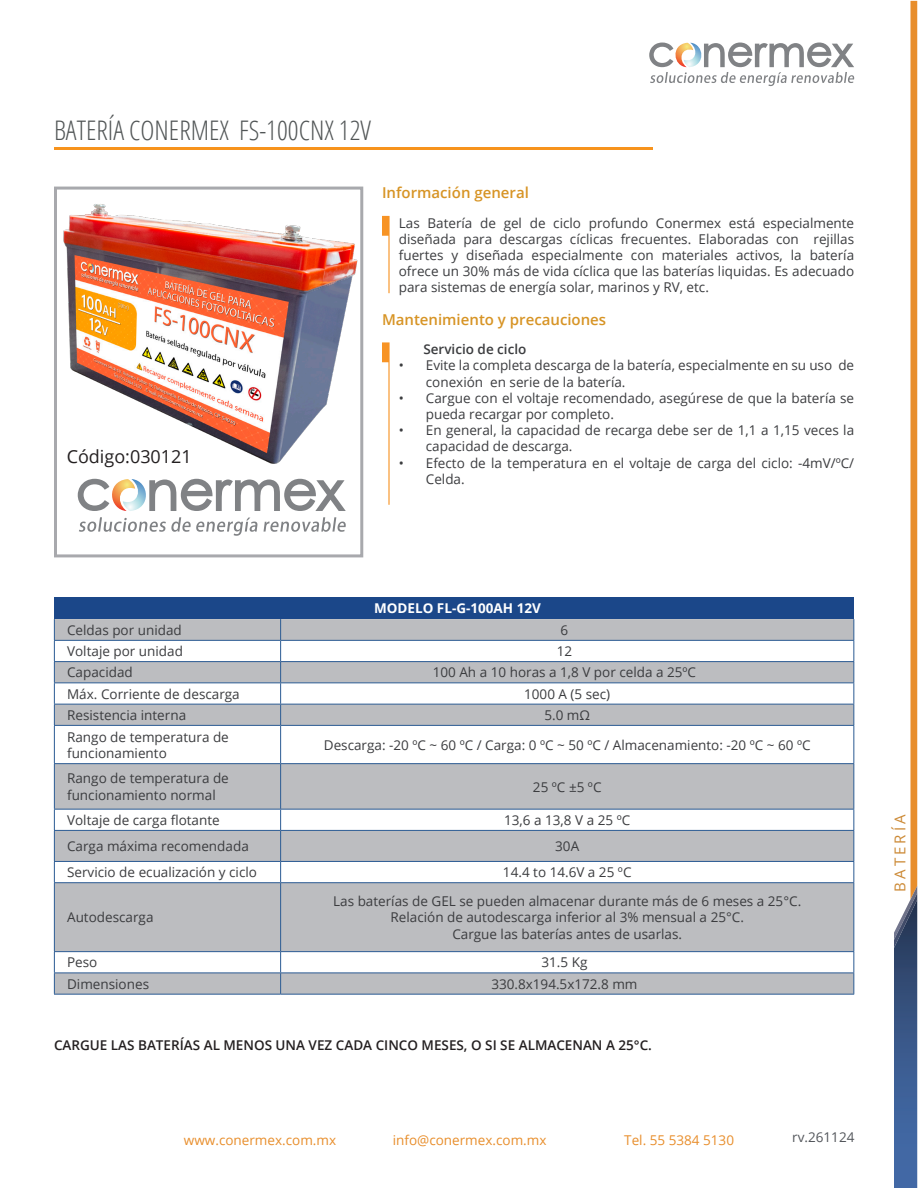
<style>
.page{position:relative;width:918px;height:1188px;background:#fff}
.page>*{position:absolute;margin:0;border:0;box-sizing:border-box;transform-origin:0 0}
.Titulo_Ficha{font:300 condensed 27px "Open Sans";color:#515556}
.TABLA_CABEZERA_MUEST{font:18px "Open Sans";color:#231f20}
.Caracteristicas_Nara{font:600 15px "Open Sans";color:#d79425}
.t1{font:15px "Open Sans";letter-spacing:.2em;color:#cc8a36}
.Parrafo{font:13.5px/16.2px "Open Sans";color:#3b3c3f}
.TABLA_CABEZERA_MUEST-2{font:600 13.5px "Open Sans";color:#231f20}
.t2{font:13.5px "Open Sans";color:#e88e2c}
.Parrafo-2{font:700 13.5px "Open Sans";color:#fff}
.Parrafo-3{font:600 13.5px "Open Sans";color:#3b3c3f}
.t3{font:13.5px "Open Sans";color:#53565b}
</style>
<div class="page">
<svg style="left:910px;top:1px;width:7px;height:892px;background:#e9953b"></svg>
<img style="left:910px;top:893px;width:7px;height:7px">
<img style="left:894px;top:900px;width:23px;height:288px">
<hr style="left:54px;top:148px;width:598px;height:2px;background:#f7931d">
<svg style="left:649px;top:43px;width:205px;height:43px"></svg>
<div style="left:54px;top:187px;width:309px;height:370px;border:3px solid #a8a9ad"></div>
<svg style="left:382px;top:216px;width:8px;height:77px"></svg>
<svg style="left:382px;top:342px;width:8px;height:163px"></svg>
<div style="left:54px;top:598px;width:800px;height:21px;background:#1b4789"></div>
<svg style="left:55px;top:619px;width:798px;height:375px;fill:#bcbdc0"></svg>
<hr style="left:54px;top:861px;width:227px;height:1px;background:#2b5b93">
<hr style="left:281px;top:861px;width:573px;height:1px;background:#2b5b93">
<hr style="left:54px;top:640px;width:227px;height:1px;background:#2b5b93">
<hr style="left:281px;top:640px;width:573px;height:1px;background:#2b5b93">
<hr style="left:54px;top:661px;width:227px;height:1px;background:#2b5b93">
<hr style="left:281px;top:661px;width:573px;height:1px;background:#2b5b93">
<hr style="left:54px;top:682px;width:227px;height:1px;background:#2b5b93">
<hr style="left:281px;top:682px;width:573px;height:1px;background:#2b5b93">
<hr style="left:54px;top:704px;width:227px;height:1px;background:#2b5b93">
<svg style="left:54px;top:619px;width:1px;height:106px"></svg>
<hr style="left:281px;top:704px;width:573px;height:1px;background:#2b5b93">
<svg style="left:280px;top:619px;width:1px;height:106px"></svg>
<svg style="left:853px;top:619px;width:1px;height:106px"></svg>
<hr style="left:54px;top:725px;width:227px;height:1px;background:#2b5b93">
<hr style="left:54px;top:726px;width:1px;height:37px;background:#2b5b93">
<hr style="left:281px;top:725px;width:573px;height:1px;background:#2b5b93">
<hr style="left:280px;top:726px;width:1px;height:37px;background:#2b5b93">
<hr style="left:853px;top:726px;width:1px;height:37px;background:#2b5b93">
<hr style="left:54px;top:763px;width:227px;height:1px;background:#2b5b93">
<hr style="left:54px;top:764px;width:1px;height:45px;background:#2b5b93">
<hr style="left:281px;top:763px;width:573px;height:1px;background:#2b5b93">
<hr style="left:280px;top:764px;width:1px;height:45px;background:#2b5b93">
<hr style="left:853px;top:764px;width:1px;height:45px;background:#2b5b93">
<hr style="left:54px;top:809px;width:227px;height:1px;background:#2b5b93">
<svg style="left:54px;top:810px;width:1px;height:20px"></svg>
<hr style="left:281px;top:809px;width:573px;height:1px;background:#2b5b93">
<svg style="left:280px;top:810px;width:1px;height:20px"></svg>
<svg style="left:853px;top:810px;width:1px;height:20px"></svg>
<hr style="left:54px;top:830px;width:227px;height:1px;background:#2b5b93">
<hr style="left:54px;top:831px;width:1px;height:30px;background:#2b5b93">
<hr style="left:281px;top:830px;width:573px;height:1px;background:#2b5b93">
<hr style="left:280px;top:831px;width:1px;height:30px;background:#2b5b93">
<hr style="left:853px;top:831px;width:1px;height:30px;background:#2b5b93">
<svg style="left:54px;top:862px;width:1px;height:20px"></svg>
<svg style="left:280px;top:862px;width:1px;height:20px"></svg>
<svg style="left:853px;top:862px;width:1px;height:20px"></svg>
<hr style="left:54px;top:882px;width:227px;height:1px;background:#2b5b93">
<hr style="left:54px;top:883px;width:1px;height:68px;background:#2b5b93">
<hr style="left:281px;top:882px;width:573px;height:1px;background:#2b5b93">
<hr style="left:280px;top:883px;width:1px;height:68px;background:#2b5b93">
<hr style="left:853px;top:883px;width:1px;height:68px;background:#2b5b93">
<hr style="left:54px;top:951px;width:227px;height:1px;background:#2b5b93">
<hr style="left:281px;top:951px;width:573px;height:1px;background:#2b5b93">
<hr style="left:54px;top:973px;width:227px;height:1px;background:#2b5b93">
<svg style="left:54px;top:952px;width:1px;height:42px"></svg>
<hr style="left:281px;top:973px;width:573px;height:1px;background:#2b5b93">
<svg style="left:280px;top:952px;width:1px;height:42px"></svg>
<svg style="left:853px;top:952px;width:1px;height:42px"></svg>
<hr style="left:54px;top:994px;width:227px;height:1px;background:#2b5b93">
<hr style="left:281px;top:994px;width:573px;height:1px;background:#2b5b93">
<img style="left:63px;top:200px;width:298px;height:268px">
<svg style="left:79px;top:517px;width:178px;height:19px"></svg>
<svg style="left:264px;top:517px;width:82px;height:15px"></svg>
<svg style="left:78px;top:479px;width:268px;height:32px"></svg>
<p class="Titulo_Ficha" style="left:54px;top:112px;width:319px">BATERÍA CONERMEX FS-100CNX 12V</p>
<p class="TABLA_CABEZERA_MUEST" style="left:67px;top:445px;width:127px">Código:030121</p>
<p class="Caracteristicas_Nara" style="left:382px;top:183px;width:148px">Información general</p>
<p class="Parrafo" style="left:399px;top:214px;width:457px;text-align:justify">Las Batería de gel de ciclo profundo Conermex está especialmente diseñada para descargas cíclicas frecuentes. Elaboradas con rejillas fuertes y diseñada especialmente con materiales activos, la batería ofrece un 30% más de vida cíclica que las baterías liquidas. Es adecuado para sistemas de energía solar, marinos y RV, etc.</p>
<p class="Caracteristicas_Nara" style="left:382px;top:309px;width:226px">Mantenimiento y precauciones</p>
<p class="Parrafo-3" style="left:423px;top:340px;width:105px">Servicio de ciclo</p>
<p class="Parrafo" style="left:426px;top:357px;width:430px;text-indent:-27px">• Evite la completa descarga de la batería, especialmente en su uso de conexión en serie de la batería.</p>
<p class="Parrafo" style="left:426px;top:389px;width:430px;text-indent:-27px">• Cargue con el voltaje recomendado, asegúrese de que la batería se pueda recargar por completo.</p>
<p class="Parrafo" style="left:426px;top:422px;width:430px;text-indent:-27px">• En general, la capacidad de recarga debe ser de 1,1 a 1,15 veces la capacidad de descarga.</p>
<p class="Parrafo" style="left:426px;top:454px;width:430px;text-indent:-27px">• Efecto de la temperatura en el voltaje de carga del ciclo: -4mV/ºC/<br>Celda.</p>
<p class="Parrafo-2" style="left:374px;top:599px;width:168px">MODELO FL-G-100AH 12V</p>
<p class="Parrafo" style="left:67px;top:622px;width:116px">Celdas por unidad</p>
<p class="Parrafo" style="left:561px;top:622px;width:9px">6</p>
<p class="Parrafo" style="left:67px;top:643px;width:117px">Voltaje por unidad</p>
<p class="Parrafo" style="left:557px;top:643px;width:17px">12</p>
<p class="Parrafo" style="left:67px;top:664px;width:67px">Capacidad</p>
<p class="Parrafo" style="left:433px;top:664px;width:265px">100 Ah a 10 horas a 1,8 V por celda a 25ºC</p>
<p class="Parrafo" style="left:67px;top:685px;width:174px">Máx. Corriente de descarga</p>
<p class="Parrafo" style="left:524px;top:685px;width:88px">1000 A (5 sec)</p>
<p class="Parrafo" style="left:67px;top:707px;width:121px">Resistencia interna</p>
<p class="Parrafo" style="left:544px;top:707px;width:47px">5.0 mΩ</p>
<p class="Parrafo" style="left:67px;top:728px;width:163px">Rango de temperatura de funcionamiento</p>
<p class="Parrafo" style="left:324px;top:736px;width:488px">Descarga: -20 ºC ~ 60 ºC / Carga: 0 ºC ~ 50 ºC / Almacenamiento: -20 ºC ~ 60 ºC</p>
<p class="Parrafo" style="left:67px;top:770px;width:163px">Rango de temperatura de funcionamiento normal</p>
<p class="Parrafo" style="left:533px;top:778px;width:70px">25 ºC ±5 ºC</p>
<p class="Parrafo" style="left:67px;top:812px;width:154px">Voltaje de carga flotante</p>
<p class="Parrafo" style="left:504px;top:812px;width:128px">13,6 a 13,8 V a 25 ºC</p>
<p class="Parrafo" style="left:67px;top:838px;width:183px">Carga máxima recomendada</p>
<p class="Parrafo" style="left:555px;top:838px;width:25px">30A</p>
<p class="Parrafo" style="left:67px;top:864px;width:191px">Servicio de ecualización y ciclo</p>
<p class="Parrafo" style="left:503px;top:864px;width:130px">14.4 to 14.6V a 25 ºC</p>
<p class="Parrafo" style="left:67px;top:909px;width:88px">Autodescarga</p>
<p class="Parrafo" style="left:333px;top:893px;width:470px">Las baterías de GEL se pueden almacenar durante más de 6 meses a 25°C.</p>
<p class="Parrafo" style="left:391px;top:909px;width:355px">Relación de autodescarga inferior al 3% mensual a 25°C.</p>
<p class="Parrafo" style="left:452px;top:925px;width:231px">Cargue las baterías antes de usarlas.</p>
<p class="Parrafo" style="left:67px;top:954px;width:32px">Peso</p>
<p class="Parrafo" style="left:541px;top:954px;width:47px">31.5 Kg</p>
<p class="Parrafo" style="left:67px;top:975px;width:83px">Dimensiones</p>
<p class="Parrafo" style="left:491px;top:975px;width:148px">330.8x194.5x172.8 mm</p>
<p class="TABLA_CABEZERA_MUEST-2" style="left:54px;top:1036px;width:599px">CARGUE LAS BATERÍAS AL MENOS UNA VEZ CADA CINCO MESES, O SI SE ALMACENAN A 25°C.</p>
<p class="t2" style="left:184px;top:1131px;width:154px">www.conermex.com.mx</p>
<p class="t2" style="left:393px;top:1131px;width:155px">info@conermex.com.mx</p>
<p class="t2" style="left:624px;top:1131px;width:111px">Tel. 55 5384 5130</p>
<p class="t3" style="left:792px;top:1127px;width:64px">rv.261124</p>
<p class="t1" style="left:890px;top:892px;width:78px;rotate:-90deg">BATERÍA</p>
</div>
